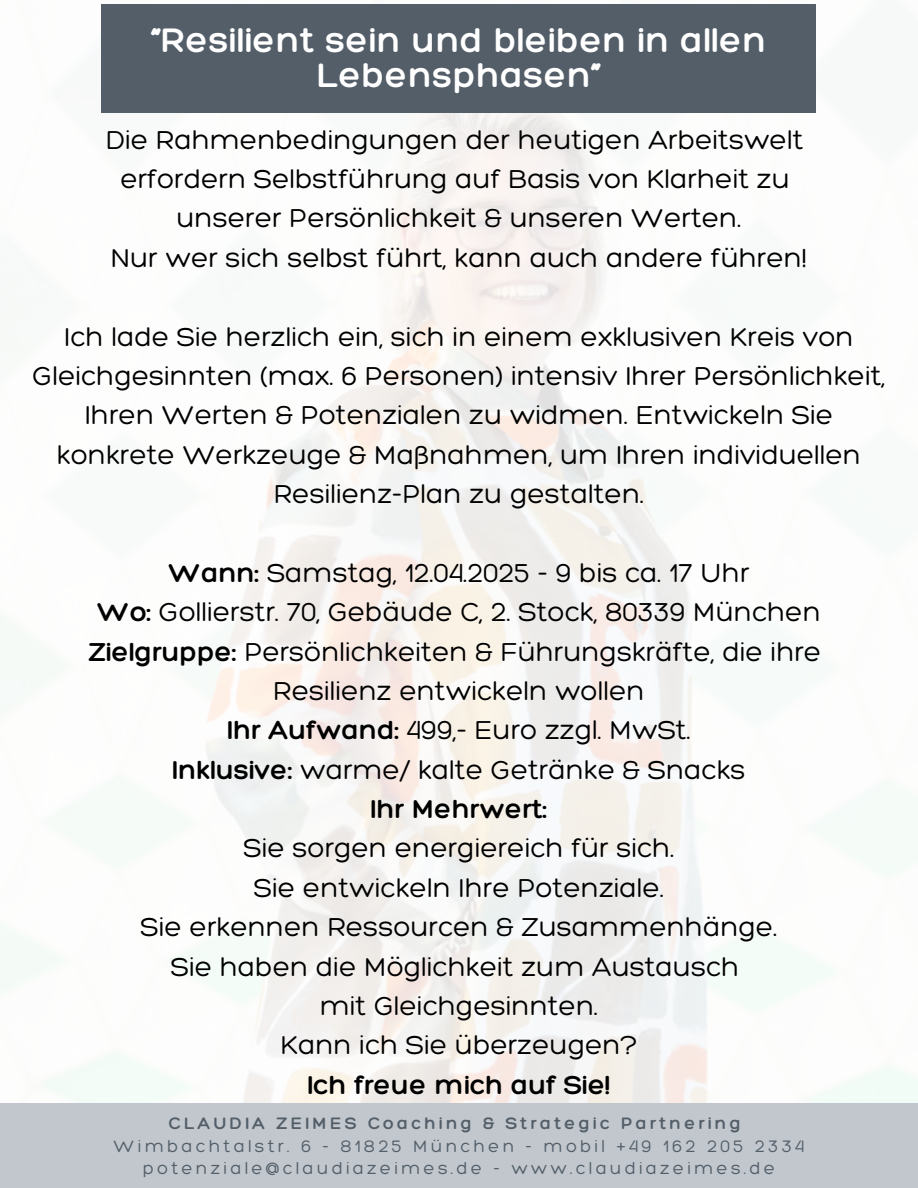
<style>
.page{position:relative;width:918px;height:1188px;background:#fff}
.page>*{position:absolute;margin:0;border:0;box-sizing:border-box;transform-origin:0 0}
.t1{font:300 36.9px/34.8px "Hero";letter-spacing:.01em;color:#fff;text-align:center}
.t2{font:300 28.2px/39.3px "Hero";color:#000;text-align:center}
.t3{font:300 18px/22.5px "Hero";letter-spacing:.18em;color:#535e69;text-align:center}
.t4{font:300 18px "Hero";letter-spacing:.18em;color:#535e69}
.s1{font-style:inherit}
</style>
<div class="page">
<img style="left:0;top:4px;width:918px;height:1099px">
<div style="left:102px;top:4px;width:714px;height:108px;background:#535e69"></div>
<div style="left:0;top:1103px;width:918px;height:85px;background:#c1c7cd"></div>
<h1 class="t1" style="left:151px;top:22px;width:617px">“Resilient sein und bleiben in allen<br>Lebensphasen”</h1>
<h2 class="t2" style="left:107px;top:119px;width:702px">Die Rahmenbedingungen der heutigen Arbeitswelt erfordern Selbstführung auf Basis von Klarheit zu unserer Persönlichkeit &amp; unseren Werten.<br>Nur wer sich selbst führt, kann auch andere führen!</h2>
<p class="t2" style="left:33px;top:316px;width:854px">Ich lade Sie herzlich ein, sich in einem exklusiven Kreis von Gleichgesinnten (max. 6 Personen) intensiv Ihrer Persönlichkeit, Ihren Werten &amp; Potenzialen zu widmen. Entwickeln Sie konkrete Werkzeuge &amp; Maßnahmen, um Ihren individuellen Resilienz-Plan zu gestalten.</p>
<p class="t2" style="left:89px;top:552px;width:734px"><span class="s1">Wann:</span> Samstag, 12.04.2025 - 9 bis ca. 17 Uhr<br><span class="s1">Wo:</span> Gollierstr. 70, Gebäude C, 2. Stock, 80339 München <span class="s1">Zielgruppe:</span> Persönlichkeiten &amp; Führungskräfte, die ihre Resilienz entwickeln wollen<br><span class="s1">Ihr Aufwand:</span> 499,- Euro zzgl. MwSt.<br><span class="s1">Inklusive:</span> warme/ kalte Getränke &amp; Snacks<br><span class="s1">Ihr Mehrwert:<br></span>Sie sorgen energiereich für sich.<br>Sie entwickeln Ihre Potenziale.<br>Sie erkennen Ressourcen &amp; Zusammenhänge.<br>Sie haben die Möglichkeit zum Austausch<br>mit Gleichgesinnten.<br>Kann ich Sie überzeugen?<br><span class="s1">Ich freue mich auf Sie!</span></p>
<h2 class="t4" style="left:169px;top:1112px;width:574px">CLAUDIA ZEIMES Coaching &amp; Strategic Partnering</h2>
<h2 class="t3" style="left:114px;top:1134px;width:692px">Wimbachtalstr. 6 - 81825 München - mobil +49 162 205 2334 potenziale@claudiazeimes.de - www.claudiazeimes.de</h2>
</div>
